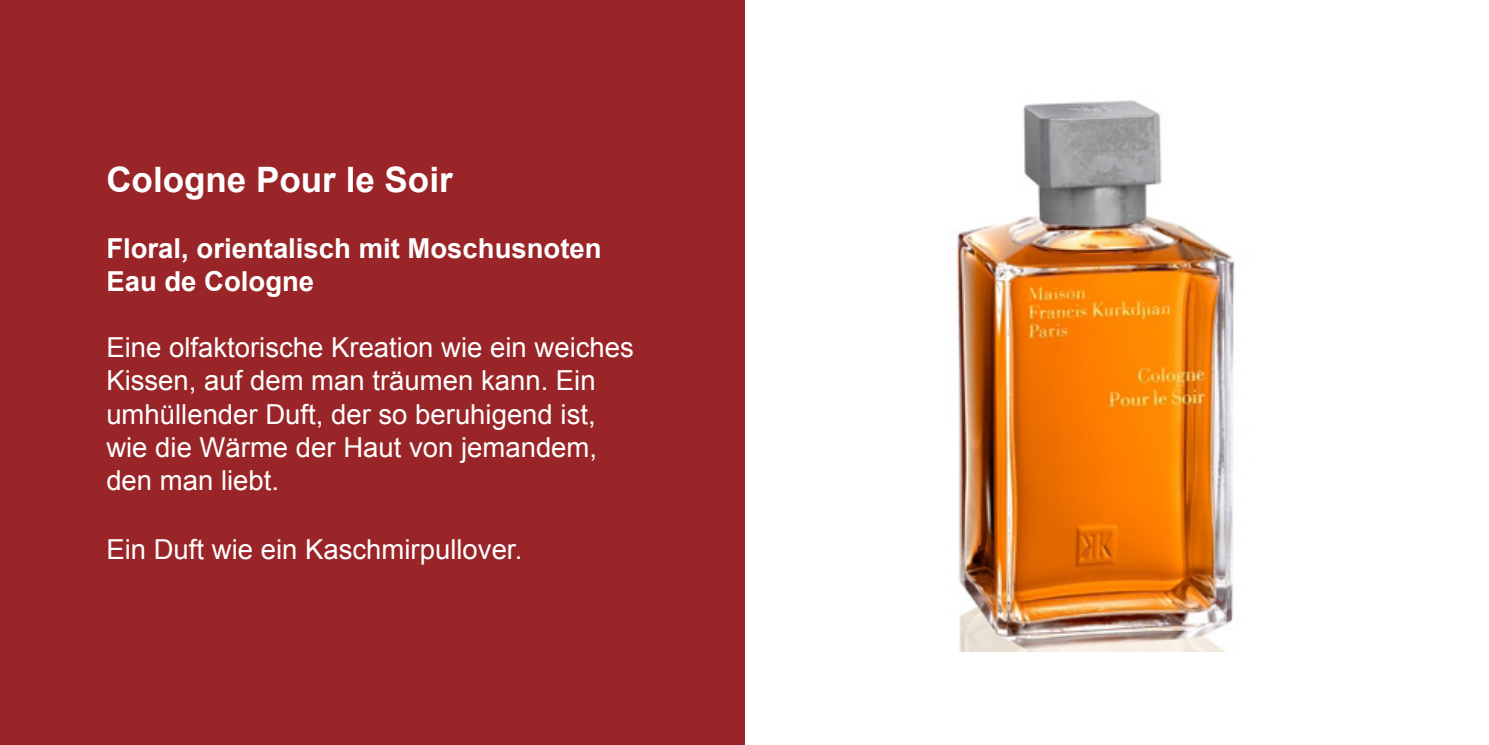
<style>
.page{position:relative;width:1489px;height:745px;background:#fff}
.page>*{position:absolute;margin:0;border:0;box-sizing:border-box;transform-origin:0 0}
.t1{font:700 35px "Arial";color:#fff}
.t2{font:27.5px/33px "Arial";color:#fff}
.t3{font:700 27.5px/33px "Arial";color:#fff}
</style>
<div class="page">
<div style="left:0;top:0;width:744px;height:744px;background:#992528"></div>
<img style="left:957px;top:100px;width:278px;height:551px">
<p class="t1" style="left:106px;top:157px;width:348px">Cologne Pour le Soir</p>
<p class="t3" style="left:106px;top:233px;width:497px">Floral, orientalisch mit Moschusnoten<br>Eau de Cologne</p>
<p class="t2" style="left:106px;top:331px;width:529px">Eine olfaktorische Kreation wie ein weiches Kissen, auf dem man träumen kann. Ein umhüllender Duft, der so beruhigend ist, wie die Wärme der Haut von jemandem, den man liebt.</p>
<p class="t2" style="left:106px;top:532px;width:417px">Ein Duft wie ein Kaschmirpullover.</p>
</div>
